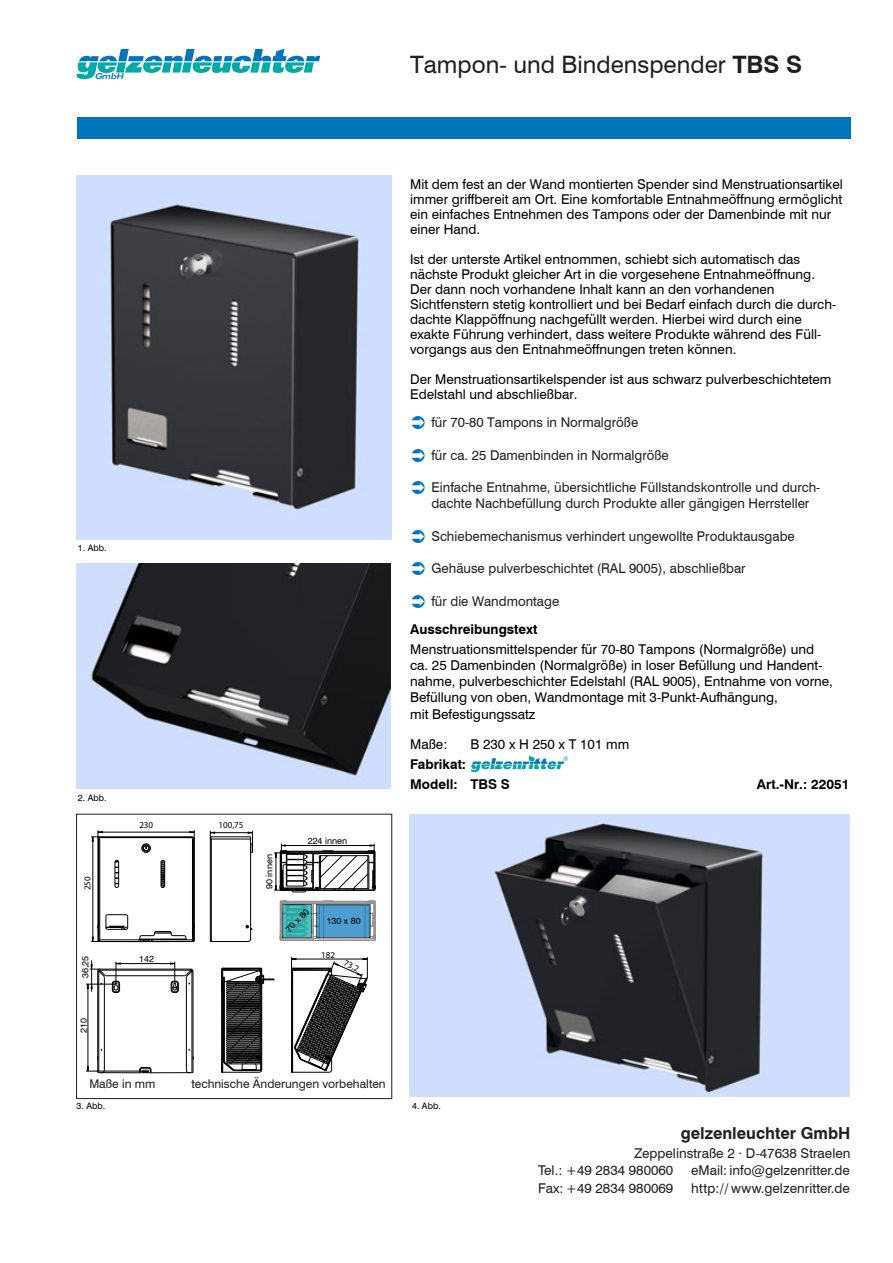
<style>
.page{position:relative;width:893px;height:1263px;background:#fff}
.page>*{position:absolute;margin:0;border:0;box-sizing:border-box;transform-origin:0 0}
.t1{font:24px "Swiss 721 BT";color:#231f20}
.t2{font:700 16.5px "Swiss 721 BT";color:#231f20}
.t3{font:13.5px/15px "Swiss 721 BT";color:#000002}
.t4{font:13.5px/16.2px "Swiss 721 BT";color:#231f20}
.t5{font:700 13.5px/19.8px "Swiss 721 BT";color:#000002}
.t6{font:12px "Swiss 721 BT";color:#231f20}
.t7{font:9px "Swiss 721 BT";color:#000001}
.t8{font:9px "Swiss 721 BT";color:#000002}
.t9{font:9px "Myriad Pro";color:#000001}
.t10{font:italic 700 expanded 8.1px "Zurich BT";color:#0075ba}
.t11{font:6.45px "Swiss 721 BT";color:#00aaa7}
.s1{font-weight:700}
</style>
<div class="page">
<div style="left:77px;top:117px;width:773px;height:21px;background:#0075ba"></div>
<svg style="left:76px;top:49px;width:244px;height:30px"></svg>
<svg style="left:471px;top:754px;width:93px;height:18px"></svg>
<div style="left:76px;top:814px;width:316px;height:285px;border:1px solid #231f20"></div>
<hr style="left:97px;top:971px;width:1px;height:102px;background:#000001">
<hr style="left:99px;top:971px;width:1px;height:102px;background:#000001">
<hr style="left:192px;top:971px;width:1px;height:102px;background:#000001">
<hr style="left:193px;top:971px;width:1px;height:102px;background:#000001">
<hr style="left:100px;top:970px;width:91px;height:1px;background:#000001">
<hr style="left:100px;top:969px;width:91px;height:1px;background:#000001">
<hr style="left:101px;top:1072px;width:39px;height:1px;background:#000001">
<hr style="left:104px;top:978px;width:1px;height:92px;background:#000001">
<hr style="left:106px;top:975px;width:78px;height:1px;background:#000001">
<svg style="left:98px;top:1070px;width:7px;height:3px"></svg>
<hr style="left:151px;top:1072px;width:39px;height:1px;background:#000001">
<hr style="left:186px;top:978px;width:1px;height:92px;background:#000001">
<svg style="left:139px;top:1067px;width:13px;height:6px"></svg>
<hr style="left:88px;top:988px;width:1px;height:79px;background:#000001">
<hr style="left:86px;top:1071px;width:57px;height:1px;background:#000001">
<svg style="left:170px;top:962px;width:24px;height:31px"></svg>
<hr style="left:86px;top:984px;width:30px;height:1px;background:#000001">
<svg style="left:87px;top:960px;width:34px;height:33px"></svg>
<hr style="left:120px;top:963px;width:50px;height:1px;background:#000001">
<svg style="left:280px;top:900px;width:96px;height:41px"></svg>
<svg style="left:283px;top:904px;width:29px;height:34px"></svg>
<svg style="left:316px;top:904px;width:54px;height:34px;fill:#4d9ece"></svg>
<svg style="left:274px;top:844px;width:102px;height:49px"></svg>
<svg style="left:221px;top:968px;width:54px;height:105px"></svg>
<svg style="left:291px;top:957px;width:77px;height:116px"></svg>
<hr style="left:99px;top:839px;width:1px;height:101px;background:#000001">
<hr style="left:192px;top:839px;width:1px;height:101px;background:#000001">
<hr style="left:210px;top:839px;width:1px;height:102px;background:#000001">
<hr style="left:211px;top:839px;width:1px;height:102px;background:#000001">
<hr style="left:211px;top:839px;width:40px;height:1px;background:#000001">
<hr style="left:211px;top:836px;width:40px;height:1px;background:#000001">
<svg style="left:144px;top:846px;width:4px;height:4px"></svg>
<hr style="left:193px;top:839px;width:1px;height:102px;background:#000001">
<hr style="left:194px;top:839px;width:1px;height:102px;background:#000001">
<hr style="left:100px;top:837px;width:92px;height:1px;background:#000001">
<hr style="left:100px;top:836px;width:92px;height:1px;background:#000001">
<svg style="left:161px;top:860px;width:4px;height:28px"></svg>
<hr style="left:101px;top:941px;width:39px;height:1px;background:#000001">
<hr style="left:98px;top:841px;width:1px;height:85px;background:#000001">
<hr style="left:100px;top:939px;width:38px;height:1px;background:#000001">
<svg style="left:115px;top:860px;width:4px;height:28px"></svg>
<hr style="left:211px;top:941px;width:37px;height:1px;background:#000001">
<hr style="left:250px;top:839px;width:1px;height:100px;background:#000001">
<svg style="left:246px;top:925px;width:7px;height:5px"></svg>
<div style="left:142px;top:844px;width:8px;height:8px;border:1px solid #000001;border-radius:50%"></div>
<svg style="left:138px;top:924px;width:57px;height:18px"></svg>
<hr style="left:93px;top:841px;width:1px;height:96px;background:#000001">
<svg style="left:91px;top:914px;width:37px;height:28px"></svg>
<svg style="left:183px;top:830px;width:12px;height:11px"></svg>
<svg style="left:91px;top:830px;width:18px;height:12px"></svg>
<hr style="left:102px;top:832px;width:88px;height:1px;background:#000001">
<svg style="left:210px;top:831px;width:5px;height:9px"></svg>
<svg style="left:248px;top:831px;width:5px;height:22px"></svg>
<hr style="left:215px;top:832px;width:33px;height:1px;background:#000001">
<img style="left:76px;top:175px;width:316px;height:365px">
<img style="left:76px;top:564px;width:314px;height:224px">
<img style="left:410px;top:814px;width:439px;height:282px">
<p class="t10" style="left:95px;top:72px;width:32px">GmbH</p>
<h1 class="t1" style="left:410px;top:50px;width:394px">Tampon- und Bindenspender <span class="s1">TBS S</span></h1>
<p class="t8" style="left:78px;top:542px;width:30px">1. Abb.</p>
<p class="t8" style="left:78px;top:792px;width:30px">2. Abb.</p>
<p class="t9" style="left:82px;top:890px;width:15px;rotate:-90deg">250</p>
<p class="t7" style="left:80px;top:978px;width:24px;rotate:-90deg">36,25</p>
<p class="t7" style="left:78px;top:1032px;width:16px;rotate:-90deg">210</p>
<p class="t9" style="left:139px;top:819px;width:15px">230</p>
<p class="t9" style="left:219px;top:819px;width:26px">100,75</p>
<p class="t7" style="left:139px;top:954px;width:16px">142</p>
<p class="t7" style="left:264px;top:889px;width:36px;rotate:-90deg">90 innen</p>
<p class="t7" style="left:308px;top:835px;width:41px">224 innen</p>
<p class="t7" style="left:283px;top:926px;width:31px;rotate:-45deg">70 x 80</p>
<p class="t7" style="left:327px;top:915px;width:35px">130 x 80</p>
<p class="t9" style="left:321px;top:949px;width:15px">182</p>
<p class="t9" style="left:347px;top:957px;width:17px;rotate:24deg">73,2</p>
<p class="t6" style="left:89px;top:1076px;width:68px">Maße in mm</p>
<p class="t6" style="left:191px;top:1076px;width:196px">technische Änderungen vorbehalten</p>
<p class="t3" style="left:410px;top:176px;width:434px">Mit dem fest an der Wand montierten Spender sind Menstruationsartikel immer griffbereit am Ort. Eine komfortable Entnahmeöffnung ermöglicht ein einfaches Entnehmen des Tampons oder der Damenbinde mit nur einer Hand.</p>
<p class="t3" style="left:410px;top:251px;width:428px">Ist der unterste Artikel entnommen, schiebt sich automatisch das nächste Produkt gleicher Art in die vorgesehene Entnahmeöffnung.<br>Der dann noch vorhandene Inhalt kann an den vorhandenen Sichtfenstern stetig kontrolliert und bei Bedarf einfach durch die durch&shy;dachte Klappöffnung nachgefüllt werden. Hierbei wird durch eine exakte Führung verhindert, dass weitere Produkte während des Füll&shy;vorgangs aus den Entnahmeöffnungen treten können.</p>
<p class="t3" style="left:410px;top:371px;width:423px">Der Menstruationsartikelspender ist aus schwarz pulverbeschichtetem<br>Edelstahl und abschließbar.</p>
<p class="t4" style="left:431px;top:414px;width:208px">für 70-80 Tampons in Normalgröße</p>
<p class="t4" style="left:431px;top:447px;width:239px">für ca. 25 Damenbinden in Normalgröße</p>
<p class="t4" style="left:431px;top:479px;width:390px">Einfache Entnahme, übersichtliche Füllstandskontrolle und durch&shy;dachte Nachbefüllung durch Produkte aller gängigen Herrsteller</p>
<p class="t4" style="left:431px;top:528px;width:365px">Schiebemechanismus verhindert ungewollte Produktausgabe</p>
<p class="t4" style="left:431px;top:560px;width:316px">Gehäuse pulverbeschichtet (RAL 9005), abschließbar</p>
<p class="t4" style="left:431px;top:593px;width:129px">für die Wandmontage</p>
<p class="t5" style="left:410px;top:619px;width:129px">Ausschreibungstext</p>
<p class="t3" style="left:410px;top:641px;width:424px;line-height:16.2px">Menstruationsmittelspender für 70-80 Tampons (Normalgröße) und ca. 25 Damenbinden (Normalgröße) in loser Befüllung und Handent&shy;nahme, pulverbeschichter Edelstahl (RAL 9005), Entnahme von vorne, Befüllung von oben, Wandmontage mit 3-Punkt-Aufhängung,<br>mit Befestigungssatz</p>
<p class="t3" style="left:410px;top:736px;width:39px">Maße:</p>
<p class="t3" style="left:470px;top:736px;width:160px">B 230 x H 250 x T 101 mm</p>
<p class="t5" style="left:410px;top:754px;width:101px">Fabrikat:<br>Modell: TBS S</p>
<p class="t11" style="left:563px;top:755px;width:7px">®</p>
<p class="t5" style="left:757px;top:774px;width:94px">Art.-Nr.: 22051</p>
<p class="t8" style="left:77px;top:1100px;width:30px">3. Abb.</p>
<p class="t8" style="left:412px;top:1100px;width:30px">4. Abb.</p>
<p class="t2" style="left:681px;top:1123px;width:171px">gelzenleuchter GmbH</p>
<p class="t4" style="left:538px;top:1144px;width:314px;line-height:17.9px;text-indent:96px">Zeppelinstraße 2 · D-47638 Straelen<br>Tel.: +49 2834 980060</p>
<p class="t4" style="left:691px;top:1162px;width:160px">eMail: info@gelzenritter.de</p>
<p class="t4" style="left:538px;top:1180px;width:137px">Fax: +49 2834 980069</p>
<p class="t4" style="left:691px;top:1180px;width:160px">http:// www.gelzenritter.de</p>
</div>
